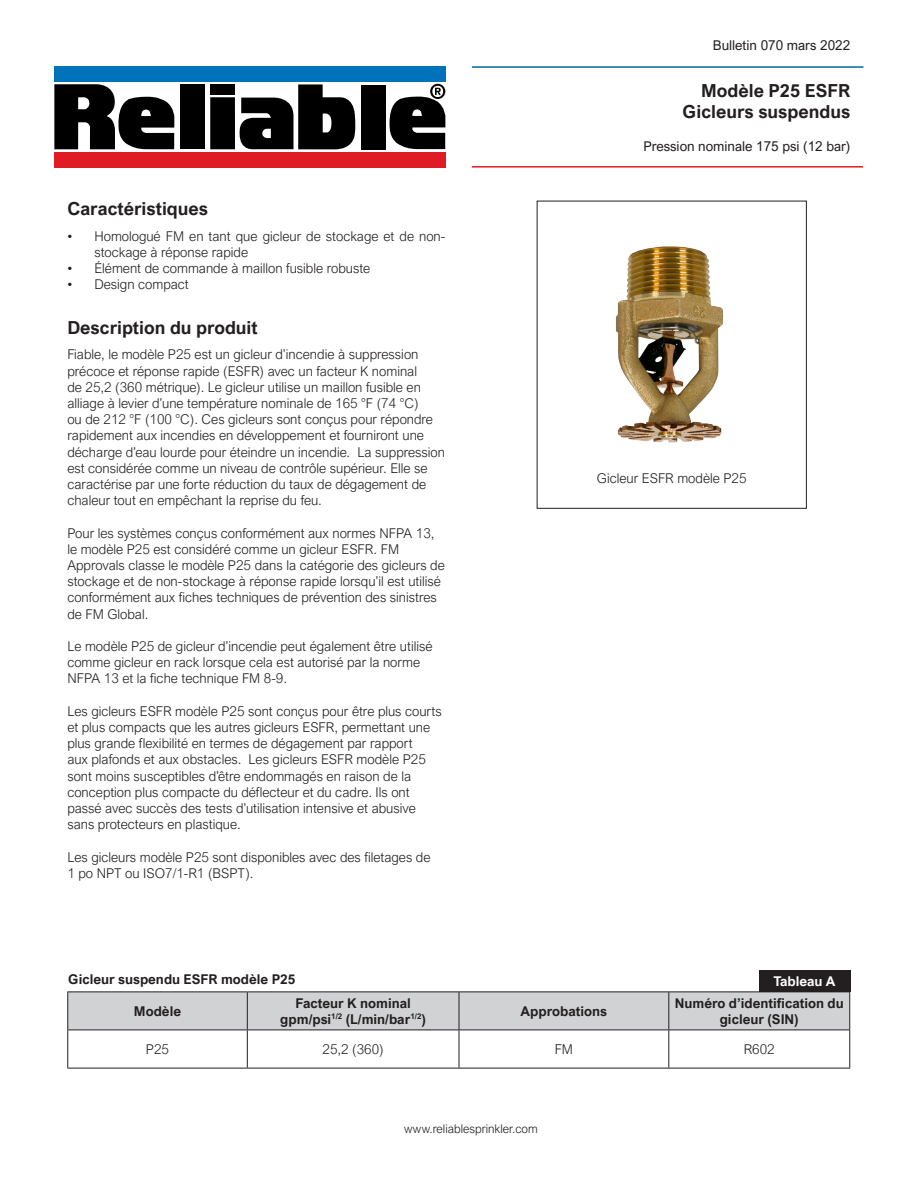
<style>
.page{position:relative;width:918px;height:1188px;background:#fff}
.page>*{position:absolute;margin:0;border:0;box-sizing:border-box;transform-origin:0 0}
.HeadingFlushLeft12{font:700 18px "Arial Nova";color:#231f20}
.Generaldesc{font:300 13.5px/16.2px "Arial Nova";color:#231f20}
.t1{font:700 13.5px/16.2px "Arial Nova";color:#231f20;text-align:center}
.t2{font:13.5px "Arial Nova";color:#231f20}
.t3{font:700 13.5px "Arial Nova";color:#fff}
.t4{font:300 12px "Arial Nova";color:#231f20}
</style>
<div class="page">
<div style="left:537px;top:201px;width:270px;height:308px;border:1px solid #231f20"></div>
<img style="left:616px;top:246px;width:107px;height:197px">
<div style="left:68px;top:993px;width:781px;height:37px;background:#d1d2d4"></div>
<hr style="left:67px;top:992px;width:180px;height:1px;background:#231f20">
<hr style="left:67px;top:992px;width:1px;height:38px;background:#231f20">
<hr style="left:247px;top:992px;width:212px;height:1px;background:#231f20">
<hr style="left:247px;top:992px;width:1px;height:38px;background:#231f20">
<hr style="left:459px;top:992px;width:210px;height:1px;background:#231f20">
<hr style="left:459px;top:992px;width:1px;height:38px;background:#231f20">
<hr style="left:669px;top:992px;width:181px;height:1px;background:#231f20">
<hr style="left:668px;top:992px;width:1px;height:38px;background:#231f20">
<hr style="left:849px;top:992px;width:1px;height:38px;background:#231f20">
<hr style="left:67px;top:1030px;width:180px;height:1px;background:#231f20">
<hr style="left:67px;top:1030px;width:1px;height:38px;background:#231f20">
<hr style="left:247px;top:1030px;width:212px;height:1px;background:#231f20">
<hr style="left:247px;top:1030px;width:1px;height:38px;background:#231f20">
<hr style="left:459px;top:1030px;width:210px;height:1px;background:#231f20">
<hr style="left:459px;top:1030px;width:1px;height:38px;background:#231f20">
<hr style="left:669px;top:1030px;width:181px;height:1px;background:#231f20">
<hr style="left:668px;top:1030px;width:1px;height:38px;background:#231f20">
<hr style="left:849px;top:1030px;width:1px;height:38px;background:#231f20">
<hr style="left:67px;top:1068px;width:180px;height:1px;background:#231f20">
<hr style="left:247px;top:1068px;width:212px;height:1px;background:#231f20">
<hr style="left:459px;top:1068px;width:210px;height:1px;background:#231f20">
<hr style="left:669px;top:1068px;width:181px;height:1px;background:#231f20">
<div style="left:759px;top:970px;width:91px;height:22px;background:#231f20"></div>
<hr style="left:472px;top:66px;width:391px;height:2px;background:#0467a0">
<hr style="left:472px;top:166px;width:391px;height:2px;background:#e11b24">
<svg style="left:55px;top:84px;width:119px;height:65px"></svg>
<div style="left:180px;top:84px;width:25px;height:65px;background:#000"></div>
<div style="left:210px;top:97px;width:25px;height:52px;background:#000"></div>
<div style="left:210px;top:84px;width:25px;height:10px;background:#000"></div>
<div style="left:361px;top:85px;width:24px;height:64px;background:#000"></div>
<svg style="left:239px;top:84px;width:117px;height:66px"></svg>
<svg style="left:389px;top:84px;width:56px;height:65px"></svg>
<div style="left:55px;top:152px;width:390px;height:15px;background:#e11b23"></div>
<div style="left:55px;top:66px;width:390px;height:15px;background:#0072bc"></div>
<p class="t2" style="left:713px;top:37px;width:139px">Bulletin 070 mars 2022</p>
<p class="HeadingFlushLeft12" style="left:67px;top:198px;width:142px">Caractéristiques</p>
<p class="Generaldesc" style="left:94px;top:228px;width:352px;text-indent:-27px">• Homologué FM en tant que gicleur de stockage et de non&shy;stockage à réponse rapide</p>
<p class="Generaldesc" style="left:67px;top:260px;width:304px">• Élément de commande à maillon fusible robuste</p>
<p class="Generaldesc" style="left:67px;top:276px;width:123px">• Design compact</p>
<p class="HeadingFlushLeft12" style="left:67px;top:317px;width:192px">Description du produit</p>
<p class="Generaldesc" style="left:67px;top:346px;width:379px">Fiable, le modèle P25 est un gicleur d’incendie à suppression précoce et réponse rapide (ESFR) avec un facteur K nominal<br>de 25,2 (360 métrique). Le gicleur utilise un maillon fusible en alliage à levier d’une température nominale de 165 °F (74 °C)<br>ou de 212 °F (100 °C). Ces gicleurs sont conçus pour répondre rapidement aux incendies en développement et fourniront une décharge d’eau lourde pour éteindre un incendie. La suppression est considérée comme un niveau de contrôle supérieur. Elle se caractérise par une forte réduction du taux de dégagement de chaleur tout en empêchant la reprise du feu.</p>
<p class="Generaldesc" style="left:67px;top:525px;width:379px">Pour les systèmes conçus conformément aux normes NFPA 13, le modèle P25 est considéré comme un gicleur ESFR. FM Approvals classe le modèle P25 dans la catégorie des gicleurs de stockage et de non-stockage à réponse rapide lorsqu’il est utilisé conformément aux fiches techniques de prévention des sinistres de FM Global.</p>
<p class="Generaldesc" style="left:67px;top:638px;width:367px">Le modèle P25 de gicleur d’incendie peut également être utilisé comme gicleur en rack lorsque cela est autorisé par la norme<br>NFPA 13 et la fiche technique FM 8-9.</p>
<p class="Generaldesc" style="left:67px;top:703px;width:376px">Les gicleurs ESFR modèle P25 sont conçus pour être plus courts et plus compacts que les autres gicleurs ESFR, permettant une plus grande flexibilité en termes de dégagement par rapport<br>aux plafonds et aux obstacles. Les gicleurs ESFR modèle P25 sont moins susceptibles d’être endommagés en raison de la conception plus compacte du déflecteur et du cadre. Ils ont passé avec succès des tests d’utilisation intensive et abusive sans protecteurs en plastique.</p>
<p class="Generaldesc" style="left:67px;top:849px;width:365px">Les gicleurs modèle P25 sont disponibles avec des filetages de<br>1 po NPT ou ISO7/1-R1 (BSPT).</p>
<p class="HeadingFlushLeft12" style="left:701px;top:80px;width:151px">Modèle P25 ESFR</p>
<p class="HeadingFlushLeft12" style="left:683px;top:101px;width:169px">Gicleurs suspendus</p>
<p class="t2" style="left:643px;top:138px;width:208px">Pression nominale 175 psi (12 bar)</p>
<p class="Generaldesc" style="left:597px;top:471px;width:151px">Gicleur ESFR modèle P25</p>
<p class="t1" style="left:68px;top:971px;width:229px">Gicleur suspendu ESFR modèle P25</p>
<p class="t3" style="left:774px;top:974px;width:63px">Tableau A</p>
<p class="t1" style="left:134px;top:1003px;width:49px">Modèle</p>
<p class="t1" style="left:295px;top:995px;width:117px">Facteur K nominal</p>
<p class="t1" style="left:280px;top:1011px;width:147px">gpm/psi<sup>1/2</sup> (L/min/bar<sup>1/2</sup>)</p>
<p class="t1" style="left:521px;top:1003px;width:88px">Approbations</p>
<p class="t1" style="left:675px;top:995px;width:170px">Numéro d’identification du gicleur (SIN)</p>
<p class="Generaldesc" style="left:146px;top:1041px;width:25px">P25</p>
<p class="Generaldesc" style="left:322px;top:1041px;width:63px">25,2 (360)</p>
<p class="Generaldesc" style="left:555px;top:1041px;width:20px">FM</p>
<p class="Generaldesc" style="left:744px;top:1041px;width:33px">R602</p>
<p class="t4" style="left:404px;top:1122px;width:135px">www.reliablesprinkler.com</p>
</div>
